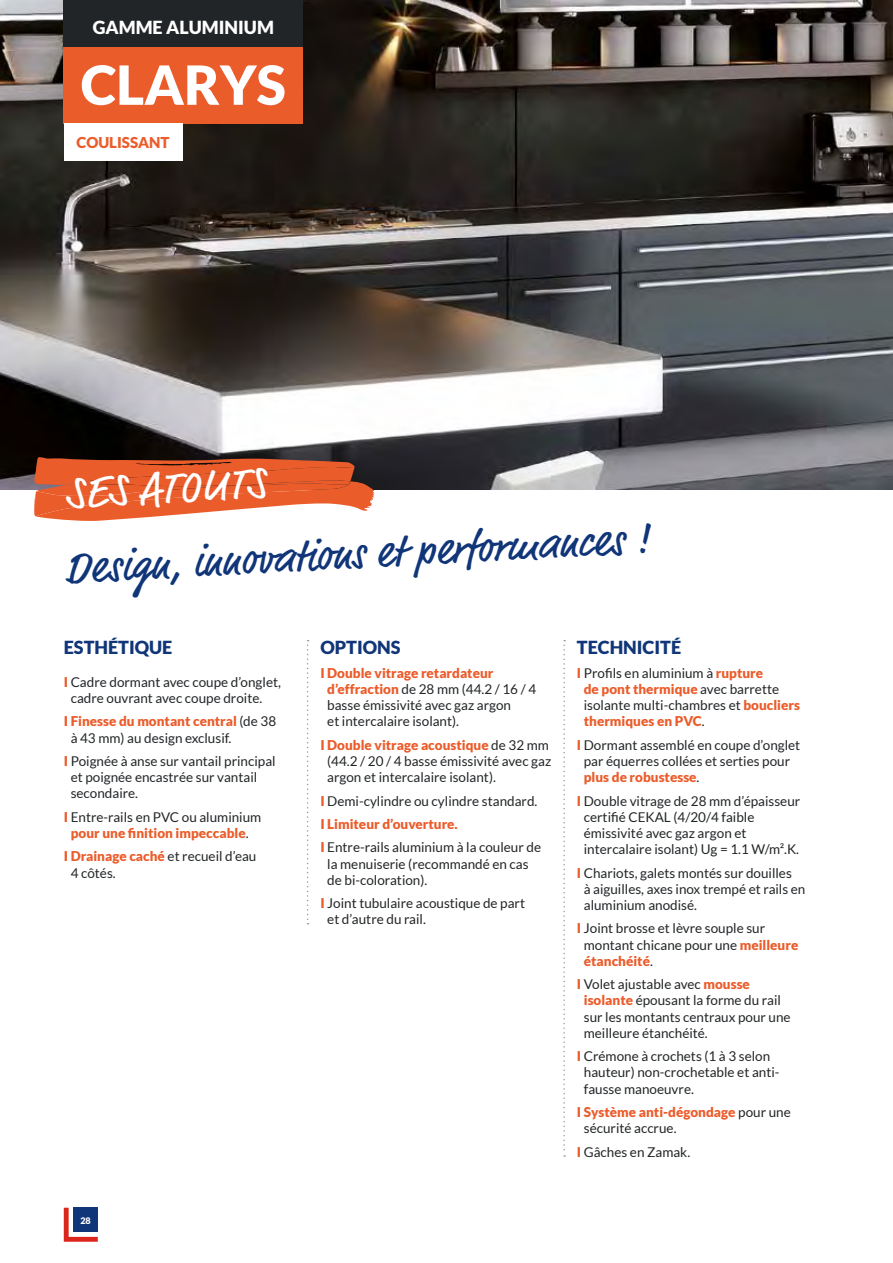
<style>
.page{position:relative;width:893px;height:1263px;background:#fff}
.page>*{position:absolute;margin:0;border:0;box-sizing:border-box;transform-origin:0 0}
.t1{font:900 54px "Lato";color:#fff}
.t2{font:45px "Market Pro";color:#103578}
.t3{font:45px "Market Pro";color:#fff}
.t4{font:900 18px "Lato";color:#103578}
.t5{font:900 18px "Lato";color:#fff}
.t6{font:900 15px "Lato";color:#eb5c2b}
.t7{font:13.5px/16.2px "Lato";color:#222527}
.t8{font:900 13.5px/16.2px "Lato";color:#eb5c2b}
.t9{font:900 9px "Lato";color:#fff}
.s1{font-weight:900;color:#eb5c2b}
.s2{font-weight:400;color:#222527}
</style>
<div class="page">
<img style="left:0;top:0;width:893px;height:489px">
<div style="left:64px;top:46px;width:239px;height:77px;background:#eb5c2b"></div>
<svg style="left:34px;top:457px;width:340px;height:64px"></svg>
<svg style="left:307px;top:640px;width:2px;height:284px"></svg>
<svg style="left:563px;top:640px;width:2px;height:517px"></svg>
<div style="left:64px;top:123px;width:118px;height:38px;background:#fff"></div>
<div style="left:64px;top:0;width:239px;height:47px;background:#222527"></div>
<svg style="left:64px;top:1208px;width:34px;height:34px"></svg>
<div style="left:74px;top:1208px;width:24px;height:24px;background:#103578"></div>
<h3 class="t5" style="left:93px;top:17px;width:183px">GAMME ALUMINIUM</h3>
<h1 class="t1" style="left:81px;top:53px;width:207px">CLARYS</h1>
<p class="t6" style="left:77px;top:134px;width:94px">COULISSANT</p>
<h2 class="t3" style="left:63px;top:463px;width:202px;rotate:-3deg">SES ATOUTS</h2>
<h2 class="t2" style="left:63px;top:538px;width:587px;rotate:-3deg">Design, innovations et performances !</h2>
<h3 class="t4" style="left:64px;top:637px;width:110px">ESTHÉTIQUE</h3>
<p class="t7" style="left:71px;top:674px;width:212px;text-indent:-7px"><span class="s1">I</span> Cadre dormant avec coupe d’onglet, cadre ouvrant avec coupe droite.</p>
<p class="t7" style="left:71px;top:713px;width:207px;text-indent:-7px"><span class="s1">I Finesse du montant central</span> (de 38 à 43 mm) au design exclusif.</p>
<p class="t7" style="left:71px;top:753px;width:206px;text-indent:-7px"><span class="s1">I</span> Poignée à anse sur vantail principal et poignée encastrée sur vantail secondaire.</p>
<p class="t7" style="left:64px;top:809px;width:199px;text-align:center"><span class="s1">I</span> Entre-rails en PVC ou aluminium <span class="s1">pour une finition impeccable</span>.</p>
<p class="t7" style="left:71px;top:848px;width:187px;text-indent:-7px"><span class="s1">I Drainage caché</span> et recueil d’eau<br>4 côtés.</p>
<p class="t9" style="left:80px;top:1215px;width:12px">28</p>
<h3 class="t4" style="left:320px;top:637px;width:82px">OPTIONS</h3>
<p class="t7" style="left:327px;top:665px;width:210px;text-indent:-7px"><span class="s1">I Double vitrage retardateur d’effraction</span> de 28 mm (44.2 / 16 / 4 basse émissivité avec gaz argon<br>et intercalaire isolant).</p>
<p class="t7" style="left:327px;top:737px;width:225px;text-indent:-7px"><span class="s1">I Double vitrage acoustique</span> de 32 mm (44.2 / 20 / 4 basse émissivité avec gaz argon et intercalaire isolant).</p>
<p class="t7" style="left:320px;top:789px;width:222px;line-height:23.4px"><span class="s1">I</span> Demi-cylindre ou cylindre standard.<br><span class="s1">I Limiteur d’ouverture.<br>I</span> Entre-rails aluminium à la couleur de</p>
<p class="t7" style="left:327px;top:855px;width:203px">la menuiserie (recommandé en cas de bi-coloration).</p>
<p class="t7" style="left:327px;top:895px;width:199px;text-indent:-7px"><span class="s1">I</span> Joint tubulaire acoustique de part et d’autre du rail.</p>
<h3 class="t4" style="left:577px;top:637px;width:106px">TECHNICITÉ</h3>
<p class="t7" style="left:584px;top:665px;width:218px;text-indent:-7px"><span class="s1">I</span> Profils en aluminium à <span class="s1">rupture<br>de pont thermique</span> avec barrette isolante multi-chambres et <span class="s1">boucliers thermiques en PVC</span>.</p>
<p class="t7" style="left:584px;top:737px;width:218px;text-indent:-7px"><span class="s1">I</span> Dormant assemblé en coupe d’onglet par équerres collées et serties pour <span class="s1">plus de robustesse</span>.</p>
<p class="t7" style="left:584px;top:792px;width:218px;text-indent:-7px"><span class="s1">I</span> Double vitrage de 28 mm d’épaisseur certifié CEKAL (4/20/4 faible émissivité avec gaz argon et intercalaire isolant) Ug = 1.1 W/m².K.</p>
<p class="t7" style="left:584px;top:864px;width:223px;text-indent:-7px"><span class="s1">I</span> Chariots, galets montés sur douilles<br>à aiguilles, axes inox trempé et rails en aluminium anodisé.</p>
<p class="t7" style="left:584px;top:920px;width:216px;text-indent:-7px"><span class="s1">I</span> Joint brosse et lèvre souple sur montant chicane pour une <span class="s1">meilleure étanchéité</span>.</p>
<p class="t7" style="left:584px;top:976px;width:208px;text-indent:-7px"><span class="s1">I</span> Volet ajustable avec <span class="s1">mousse isolante</span> épousant la forme du rail sur les montants centraux pour une meilleure étanchéité.</p>
<p class="t7" style="left:584px;top:1048px;width:197px;text-indent:-7px"><span class="s1">I</span> Crémone à crochets (1 à 3 selon hauteur) non-crochetable et anti&shy;fausse manoeuvre.</p>
<p class="t8" style="left:584px;top:1104px;width:208px;text-indent:-7px">I Système anti-dégondage <span class="s2">pour une sécurité accrue.</span></p>
<p class="t7" style="left:577px;top:1143px;width:115px"><span class="s1">I</span> Gâches en Zamak.</p>
</div>
